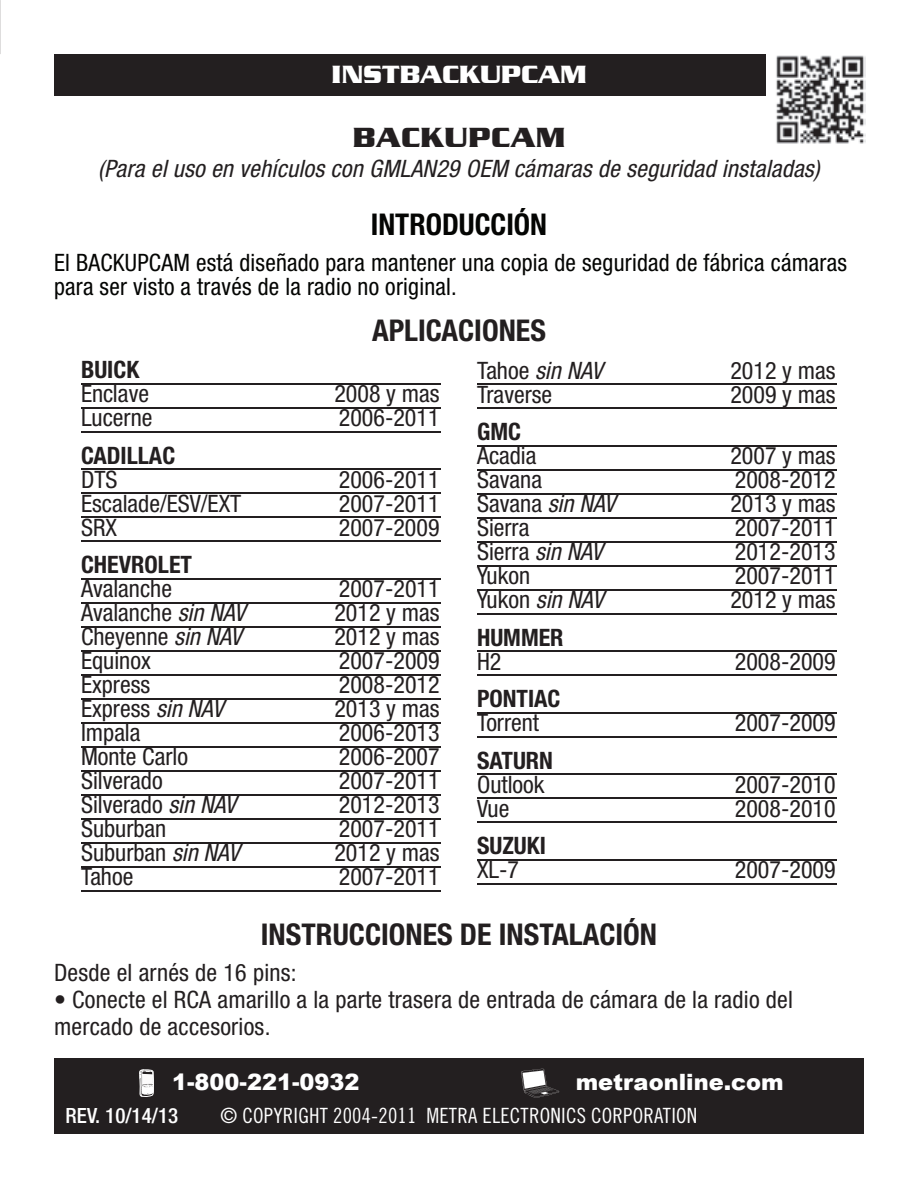
<style>
.page{position:relative;width:918px;height:1188px;background:#fff}
.page>*{position:absolute;margin:0;border:0;box-sizing:border-box;transform-origin:0 0}
.t1{font:700 condensed 30px "Helvetica Neue";color:#231f20}
.t2{font:700 condensed 30px "Helvetica Neue";color:#040503}
.t3{font:700 30px "Serpentine";letter-spacing:.02em;color:#231f20}
.t4{font:700 27px "Serpentine";color:#fff}
.t5{font:condensed 24px/27px "Helvetica Neue";color:#231f20}
.t6{font:condensed 24px/24px "Helvetica Neue";letter-spacing:.01em;color:#040503}
.t7{font:italic condensed 24px "Helvetica Neue";letter-spacing:.01em;color:#231f20}
.t8{font:700 condensed 24px "Helvetica Neue";color:#231f20}
.t9{font:900 22.5px "Arial";color:#fff}
.t10{font:21px "Trade Gothic Cond Eighteen";letter-spacing:.01em;color:#fff}
.t11{font:500 condensed 21px "Helvetica Neue";color:#fff}
.s1{font-style:italic}
.s2{font-style:normal}
</style>
<div class="page">
<div style="left:54px;top:54px;width:810px;height:41px;background:#231f20"></div>
<div style="left:54px;top:1058px;width:810px;height:76px;background:#231f20"></div>
<svg style="left:521px;top:1069px;width:38px;height:29px"></svg>
<svg style="left:139px;top:1069px;width:15px;height:28px"></svg>
<svg style="left:0;top:0;width:1px;height:54px"></svg>
<hr style="left:81px;top:383px;width:360px;height:1px;background:#231f20">
<hr style="left:81px;top:407px;width:360px;height:1px;background:#231f20">
<hr style="left:81px;top:431px;width:360px;height:1px;background:#231f20">
<hr style="left:81px;top:468px;width:360px;height:2px;background:#231f20">
<hr style="left:81px;top:492px;width:360px;height:2px;background:#231f20">
<hr style="left:81px;top:516px;width:360px;height:2px;background:#231f20">
<hr style="left:81px;top:540px;width:360px;height:2px;background:#231f20">
<hr style="left:81px;top:578px;width:360px;height:1px;background:#231f20">
<hr style="left:81px;top:602px;width:360px;height:1px;background:#231f20">
<hr style="left:81px;top:626px;width:360px;height:1px;background:#231f20">
<hr style="left:81px;top:650px;width:360px;height:1px;background:#231f20">
<hr style="left:81px;top:674px;width:360px;height:1px;background:#231f20">
<hr style="left:81px;top:698px;width:360px;height:1px;background:#231f20">
<hr style="left:81px;top:722px;width:360px;height:1px;background:#231f20">
<hr style="left:81px;top:746px;width:360px;height:1px;background:#231f20">
<hr style="left:81px;top:770px;width:360px;height:1px;background:#231f20">
<hr style="left:81px;top:794px;width:360px;height:1px;background:#231f20">
<hr style="left:81px;top:818px;width:360px;height:1px;background:#231f20">
<hr style="left:81px;top:842px;width:360px;height:1px;background:#231f20">
<hr style="left:81px;top:866px;width:360px;height:1px;background:#231f20">
<hr style="left:81px;top:890px;width:360px;height:1px;background:#231f20">
<hr style="left:477px;top:383px;width:360px;height:2px;background:#231f20">
<hr style="left:477px;top:407px;width:360px;height:2px;background:#231f20">
<hr style="left:477px;top:445px;width:360px;height:1px;background:#231f20">
<hr style="left:477px;top:469px;width:360px;height:1px;background:#231f20">
<hr style="left:477px;top:493px;width:360px;height:1px;background:#231f20">
<hr style="left:477px;top:517px;width:360px;height:1px;background:#231f20">
<hr style="left:477px;top:541px;width:360px;height:1px;background:#231f20">
<hr style="left:477px;top:565px;width:360px;height:1px;background:#231f20">
<hr style="left:477px;top:589px;width:360px;height:1px;background:#231f20">
<hr style="left:477px;top:613px;width:360px;height:1px;background:#231f20">
<hr style="left:477px;top:650px;width:360px;height:2px;background:#231f20">
<hr style="left:477px;top:674px;width:360px;height:2px;background:#231f20">
<hr style="left:477px;top:712px;width:360px;height:1px;background:#231f20">
<hr style="left:477px;top:736px;width:360px;height:1px;background:#231f20">
<hr style="left:477px;top:773px;width:360px;height:2px;background:#231f20">
<hr style="left:477px;top:797px;width:360px;height:2px;background:#231f20">
<hr style="left:477px;top:821px;width:360px;height:2px;background:#231f20">
<hr style="left:477px;top:859px;width:360px;height:1px;background:#231f20">
<hr style="left:477px;top:883px;width:360px;height:1px;background:#231f20">
<div style="left:766px;top:45px;width:108px;height:108px;background:#fff"></div>
<img style="left:776px;top:55px;width:89px;height:89px">
<p class="t4" style="left:331px;top:59px;width:257px">INSTBACKUPCAM</p>
<p class="t3" style="left:353px;top:120px;width:214px">BACKUPCAM</p>
<p class="t7" style="left:98px;top:154px;width:723px">(Para el uso en vehículos con GMLAN29 OEM cámaras de seguridad instaladas)</p>
<p class="t2" style="left:371px;top:206px;width:178px">INTRODUCCIÓN</p>
<p class="t6" style="left:54px;top:250px;width:795px">El BACKUPCAM está diseñado para mantener una copia de seguridad de fábrica cámaras para ser visto a través de la radio no original.</p>
<p class="t1" style="left:372px;top:312px;width:175px">APLICACIONES</p>
<p class="t8" style="left:81px;top:355px;width:60px">BUICK</p>
<p class="t5" style="left:81px;top:380px;width:70px">Enclave</p>
<p class="t5" style="left:334px;top:380px;width:107px">2008 y mas</p>
<p class="t5" style="left:81px;top:404px;width:73px">Lucerne</p>
<p class="t5" style="left:339px;top:404px;width:102px">2006-2011</p>
<p class="t8" style="left:81px;top:441px;width:96px">CADILLAC</p>
<p class="t5" style="left:81px;top:466px;width:38px">DTS</p>
<p class="t5" style="left:339px;top:466px;width:102px">2006-2011</p>
<p class="t5" style="left:81px;top:490px;width:162px">Escalade/ESV/EXT</p>
<p class="t5" style="left:339px;top:490px;width:102px">2007-2011</p>
<p class="t5" style="left:81px;top:514px;width:37px">SRX</p>
<p class="t5" style="left:339px;top:514px;width:102px">2007-2009</p>
<p class="t8" style="left:81px;top:550px;width:113px">CHEVROLET</p>
<p class="t5" style="left:81px;top:575px;width:93px">Avalanche</p>
<p class="t5" style="left:339px;top:575px;width:102px">2007-2011</p>
<p class="t5" style="left:81px;top:599px;width:166px">Avalanche <span class="s1">sin NAV</span></p>
<p class="t5" style="left:334px;top:599px;width:107px">2012 y mas</p>
<p class="t5" style="left:81px;top:623px;width:162px">Cheyenne <span class="s1">sin NAV</span></p>
<p class="t5" style="left:334px;top:623px;width:107px">2012 y mas</p>
<p class="t5" style="left:81px;top:647px;width:71px">Equinox</p>
<p class="t5" style="left:339px;top:647px;width:102px">2007-2009</p>
<p class="t5" style="left:81px;top:671px;width:71px">Express</p>
<p class="t5" style="left:339px;top:671px;width:102px">2008-2012</p>
<p class="t5" style="left:81px;top:695px;width:144px">Express <span class="s1">sin NAV</span></p>
<p class="t5" style="left:334px;top:695px;width:107px">2013 y mas</p>
<p class="t5" style="left:81px;top:719px;width:61px">Impala</p>
<p class="t5" style="left:339px;top:719px;width:102px">2006-2013</p>
<p class="t5" style="left:81px;top:743px;width:109px">Monte Carlo</p>
<p class="t5" style="left:339px;top:743px;width:102px">2006-2007</p>
<p class="t5" style="left:81px;top:767px;width:83px">Silverado</p>
<p class="t5" style="left:339px;top:767px;width:102px">2007-2011</p>
<p class="t5" style="left:81px;top:791px;width:156px">Silverado <span class="s1">sin NAV</span></p>
<p class="t5" style="left:339px;top:791px;width:102px">2012-2013</p>
<p class="t5" style="left:81px;top:815px;width:87px">Suburban</p>
<p class="t5" style="left:339px;top:815px;width:102px">2007-2011</p>
<p class="t5" style="left:81px;top:839px;width:160px">Suburban <span class="s1">sin NAV</span></p>
<p class="t5" style="left:334px;top:839px;width:107px">2012 y mas</p>
<p class="t5" style="left:81px;top:863px;width:54px">Tahoe</p>
<p class="t5" style="left:339px;top:863px;width:102px">2007-2011</p>
<p class="t7" style="left:477px;top:356px;width:127px"><span class="s2">Tahoe</span> sin NAV</p>
<p class="t5" style="left:730px;top:357px;width:107px">2012 y mas</p>
<p class="t5" style="left:477px;top:381px;width:77px">Traverse</p>
<p class="t5" style="left:730px;top:381px;width:107px">2009 y mas</p>
<p class="t8" style="left:477px;top:417px;width:45px">GMC</p>
<p class="t5" style="left:477px;top:442px;width:61px">Acadia</p>
<p class="t5" style="left:730px;top:442px;width:107px">2007 y mas</p>
<p class="t5" style="left:477px;top:466px;width:67px">Savana</p>
<p class="t5" style="left:735px;top:466px;width:102px">2008-2012</p>
<p class="t5" style="left:477px;top:490px;width:140px">Savana <span class="s1">sin NAV</span></p>
<p class="t5" style="left:730px;top:490px;width:107px">2013 y mas</p>
<p class="t5" style="left:477px;top:514px;width:54px">Sierra</p>
<p class="t5" style="left:735px;top:514px;width:102px">2007-2011</p>
<p class="t5" style="left:477px;top:538px;width:127px">Sierra <span class="s1">sin NAV</span></p>
<p class="t5" style="left:735px;top:538px;width:102px">2012-2013</p>
<p class="t5" style="left:477px;top:562px;width:55px">Yukon</p>
<p class="t5" style="left:735px;top:562px;width:102px">2007-2011</p>
<p class="t7" style="left:477px;top:586px;width:128px"><span class="s2">Yukon</span> sin NAV</p>
<p class="t5" style="left:730px;top:586px;width:107px">2012 y mas</p>
<p class="t8" style="left:477px;top:623px;width:88px">HUMMER</p>
<p class="t5" style="left:477px;top:648px;width:26px">H2</p>
<p class="t5" style="left:735px;top:648px;width:102px">2008-2009</p>
<p class="t8" style="left:477px;top:684px;width:85px">PONTIAC</p>
<p class="t5" style="left:477px;top:709px;width:64px">Torrent</p>
<p class="t5" style="left:735px;top:709px;width:102px">2007-2009</p>
<p class="t8" style="left:477px;top:746px;width:78px">SATURN</p>
<p class="t5" style="left:477px;top:771px;width:69px">Outlook</p>
<p class="t5" style="left:735px;top:771px;width:102px">2007-2010</p>
<p class="t5" style="left:477px;top:795px;width:34px">Vue</p>
<p class="t5" style="left:735px;top:795px;width:102px">2008-2010</p>
<p class="t8" style="left:477px;top:831px;width:70px">SUZUKI</p>
<p class="t5" style="left:477px;top:856px;width:44px">XL-7</p>
<p class="t5" style="left:735px;top:856px;width:102px">2007-2009</p>
<p class="t1" style="left:261px;top:916px;width:398px">INSTRUCCIONES DE INSTALACIÓN</p>
<p class="t5" style="left:54px;top:959px;width:244px">Desde el arnés de 16 pins:</p>
<p class="t5" style="left:54px;top:986px;width:741px">• Conecte el RCA amarillo a la parte trasera de entrada de cámara de la radio del mercado de accesorios.</p>
<p class="t9" style="left:172px;top:1069px;width:189px">1-800-221-0932</p>
<p class="t9" style="left:576px;top:1069px;width:209px">metraonline.com</p>
<p class="t11" style="left:66px;top:1103px;width:114px">REV. 10/14/13</p>
<p class="t10" style="left:221px;top:1103px;width:478px">© COPYRIGHT 2004-2011 METRA ELECTRONICS CORPORATION</p>
</div>
